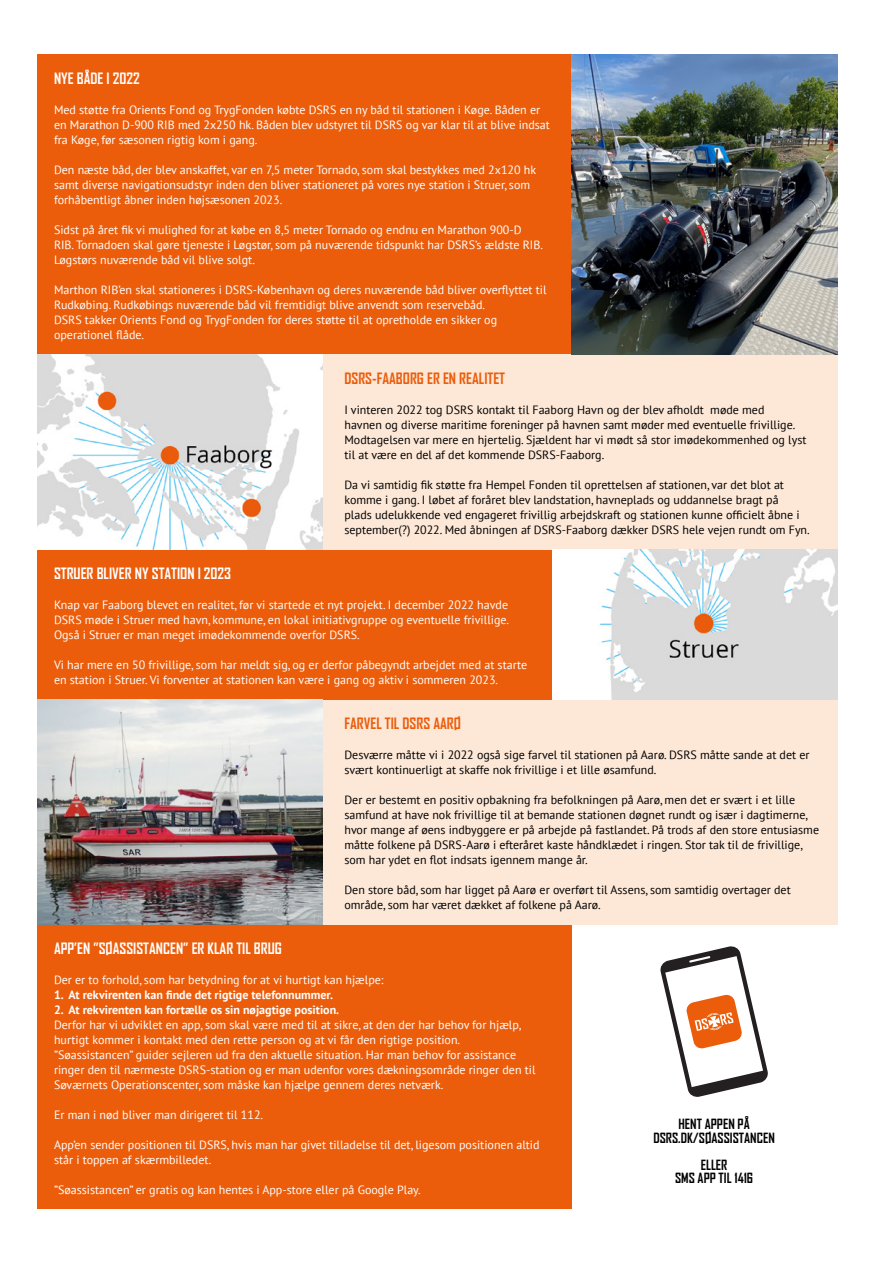
<style>
.page{position:relative;width:893px;height:1263px;background:#fff}
.page>*{position:absolute;margin:0;border:0;box-sizing:border-box;transform-origin:0 0}
.t1{font:700 15px "Agency FB";color:#fff}
.t2{font:700 15px "Agency FB";color:#eb5d0b}
.t3{font:700 13.5px/13.5px "Agency FB";color:#000;text-align:center}
.t4{font:12px/15px "PT Sans";color:#fff}
.t5{font:12px/15px "PT Sans";color:#000}
.t6{font:700 12px "PT Sans";color:#fff}
</style>
<div class="page">
<div style="left:37px;top:54px;width:534px;height:301px;background:#eb5d0b"></div>
<div style="left:37px;top:550px;width:534px;height:150px;background:#eb5d0b"></div>
<div style="left:37px;top:924px;width:534px;height:285px;background:#eb5d0b"></div>
<div style="left:323px;top:700px;width:515px;height:224px;background:#fde7d6"></div>
<div style="left:323px;top:355px;width:515px;height:195px;background:#fde7d6"></div>
<img style="left:571px;top:54px;width:267px;height:301px">
<img style="left:37px;top:355px;width:286px;height:195px">
<img style="left:553px;top:550px;width:285px;height:150px">
<svg style="left:660px;top:946px;width:108px;height:151px"></svg>
<img style="left:37px;top:700px;width:286px;height:224px">
<p class="t1" style="left:54px;top:69px;width:87px">NYE BÅDE I 2022</p>
<p class="t4" style="left:54px;top:102px;width:497px">Med støtte fra Orients Fond og TrygFonden købte DSRS en ny båd til stationen i Køge. Båden er en Marathon D-900 RIB med 2x250 hk. Båden blev udstyret til DSRS og var klar til at blive indsat fra Køge, før sæsonen rigtig kom i gang.</p>
<p class="t4" style="left:54px;top:162px;width:484px">Den næste båd, der blev anskaffet, var en 7,5 meter Tornado, som skal bestykkes med 2x120 hk samt diverse navigationsudstyr inden den bliver stationeret på vores nye station i Struer, som forhåbentligt åbner inden højsæsonen 2023.</p>
<p class="t4" style="left:54px;top:222px;width:490px">Sidst på året fik vi mulighed for at købe en 8,5 meter Tornado og endnu en Marathon 900-D<br>RIB. Tornadoen skal gøre tjeneste i Løgstør, som på nuværende tidspunkt har DSRS’s ældste RIB.<br>Løgstørs nuværende båd vil blive solgt.</p>
<p class="t4" style="left:54px;top:282px;width:494px">Marthon RIB’en skal stationeres i DSRS-København og deres nuværende båd bliver overflyttet til Rudkøbing. Rudkøbings nuværende båd vil fremtidigt blive anvendt som reservebåd.<br>DSRS takker Orients Fond og TrygFonden for deres støtte til at opretholde en sikker og operationel flåde.</p>
<p class="t2" style="left:344px;top:369px;width:162px">DSRS-FAABORG ER EN REALITET</p>
<p class="t5" style="left:344px;top:402px;width:464px">I vinteren 2022 tog DSRS kontakt til Faaborg Havn og der blev afholdt møde med<br>havnen og diverse maritime foreninger på havnen samt møder med eventuelle frivillige.<br>Modtagelsen var mere en hjertelig. Sjældent har vi mødt så stor imødekommenhed og lyst til at være en del af det kommende DSRS-Faaborg.</p>
<p class="t5" style="left:344px;top:477px;width:467px">Da vi samtidig fik støtte fra Hempel Fonden til oprettelsen af stationen, var det blot at komme i gang. I løbet af foråret blev landstation, havneplads og uddannelse bragt på<br>plads udelukkende ved engageret frivillig arbejdskraft og stationen kunne officielt åbne i september(?) 2022. Med åbningen af DSRS-Faaborg dækker DSRS hele vejen rundt om Fyn.</p>
<p class="t1" style="left:54px;top:564px;width:179px">STRUER BLIVER NY STATION I 2023</p>
<p class="t4" style="left:54px;top:597px;width:457px;text-align:justify">Knap var Faaborg blevet en realitet, før vi startede et nyt projekt. I december 2022 havde DSRS møde i Struer med havn, kommune, en lokal initiativgruppe og eventuelle frivillige.<br>Også i Struer er man meget imødekommende overfor DSRS.</p>
<p class="t4" style="left:54px;top:657px;width:475px">Vi har mere en 50 frivillige, som har meldt sig, og er derfor påbegyndt arbejdet med at starte en station i Struer. Vi forventer at stationen kan være i gang og aktiv i sommeren 2023.</p>
<p class="t2" style="left:344px;top:714px;width:118px">FARVEL TIL DSRS AARØ</p>
<p class="t5" style="left:344px;top:747px;width:467px">Desværre måtte vi i 2022 også sige farvel til stationen på Aarø. DSRS måtte sande at det er svært kontinuerligt at skaffe nok frivillige i et lille øsamfund.</p>
<p class="t5" style="left:344px;top:792px;width:476px">Der er bestemt en positiv opbakning fra befolkningen på Aarø, men det er svært i et lille samfund at have nok frivillige til at bemande stationen døgnet rundt og især i dagtimerne, hvor mange af øens indbyggere er på arbejde på fastlandet. På trods af den store entusiasme måtte folkene på DSRS-Aarø i efteråret kaste håndklædet i ringen. Stor tak til de frivillige, som har ydet en flot indsats igennem mange år.</p>
<p class="t5" style="left:344px;top:882px;width:448px">Den store båd, som har ligget på Aarø er overført til Assens, som samtidig overtager det område, som har været dækket af folkene på Aarø.</p>
<p class="t1" style="left:54px;top:939px;width:229px">APP’EN ”SØASSISTANCEN” ER KLAR TIL BRUG</p>
<p class="t4" style="left:54px;top:972px;width:331px">Der er to forhold, som har betydning for at vi hurtigt kan hjælpe:</p>
<p class="t6" style="left:54px;top:987px;width:280px">1. At rekvirenten kan finde det rigtige telefonnummer.</p>
<p class="t6" style="left:54px;top:1002px;width:287px">2. At rekvirenten kan fortælle os sin nøjagtige position.</p>
<p class="t4" style="left:54px;top:1017px;width:483px">Derfor har vi udviklet en app, som skal være med til at sikre, at den der har behov for hjælp, hurtigt kommer i kontakt med den rette person og at vi får den rigtige position. ”Søassistancen” guider sejleren ud fra den aktuelle situation. Har man behov for assistance ringer den til nærmeste DSRS-station og er man udenfor vores dækningsområde ringer den til Søværnets Operationscenter, som måske kan hjælpe gennem deres netværk.</p>
<p class="t4" style="left:54px;top:1107px;width:211px">Er man i nød bliver man dirigeret til 112.</p>
<p class="t4" style="left:54px;top:1137px;width:487px">App’en sender positionen til DSRS, hvis man har givet tilladelse til det, ligesom positionen altid står i toppen af skærmbilledet.</p>
<p class="t4" style="left:54px;top:1182px;width:368px">”Søassistancen” er gratis og kan hentes i App-store eller på Google Play.</p>
<p class="t3" style="left:653px;top:1117px;width:123px">HENT APPEN PÅ<br>DSRS.DK/SØASSISTANCEN</p>
<p class="t3" style="left:675px;top:1158px;width:80px">ELLER<br>SMS APP TIL 1416</p>
</div>
